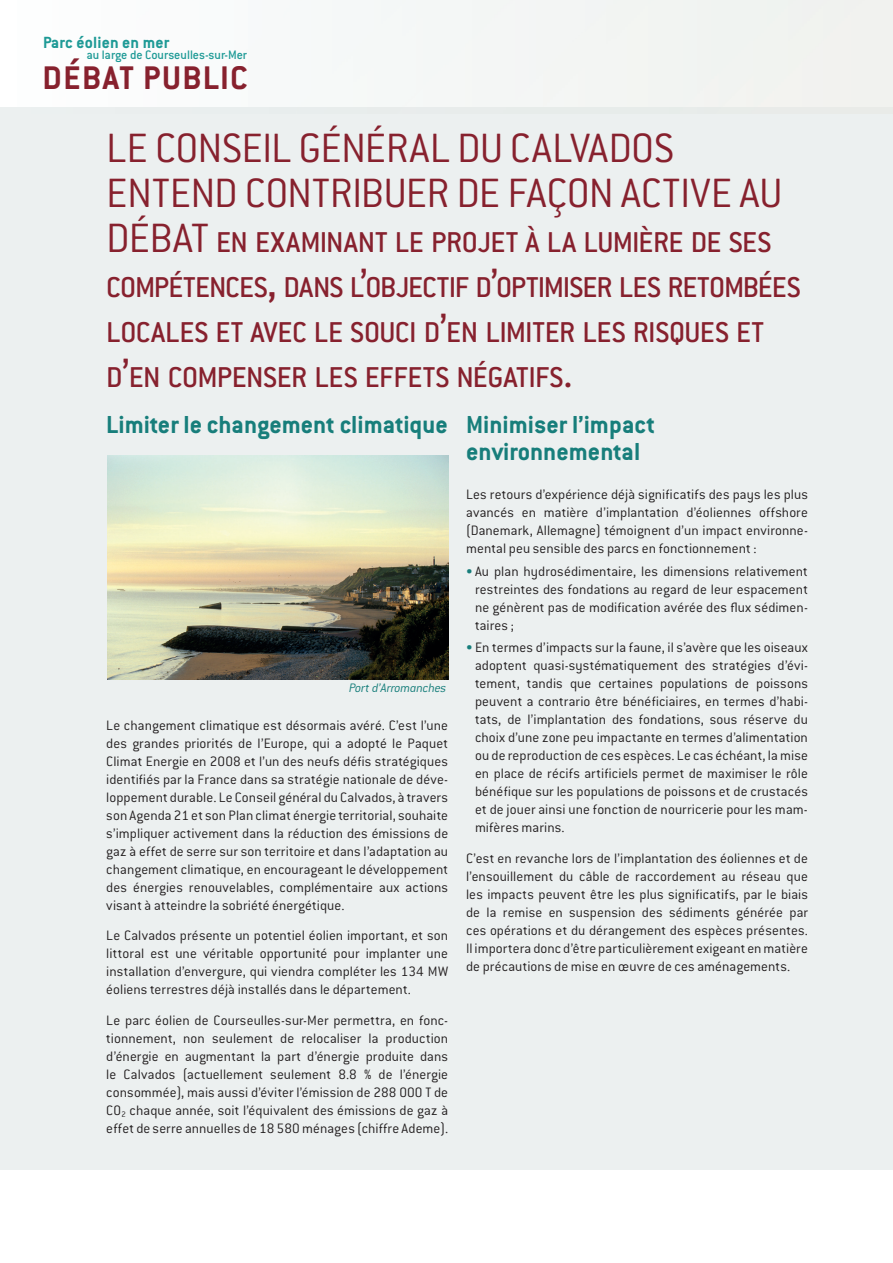
<style>
.page{position:relative;width:893px;height:1263px;background:#fff}
.page>*{position:absolute;margin:0;border:0;box-sizing:border-box;transform-origin:0 0}
.t1{font:300 45px/45px "Conduit ITC";letter-spacing:-.015em;color:#87212e}
.t2{font:700 36px "Conduit ITC";letter-spacing:.04em;color:#87212e}
.t3{font:500 31.5px/45px "Conduit ITC";letter-spacing:-.02em;color:#87212e}
.t4{font:700 27px/27px "Conduit ITC";color:#177e7b}
.t5{font:700 17.85px "Conduit ITC";letter-spacing:.01em;color:#1e9a96}
.t6{font:300 15px/18px "Conduit ITC";letter-spacing:.005em;color:#231f20;text-align:justify}
.t7{font:500 13.5px "Conduit ITC";letter-spacing:-.005em;color:#1e9a96}
.t8{font:italic 300 13.5px "Conduit ITC";letter-spacing:-.015em;color:#177e7b}
.s1{font-weight:300;font-size:45px}
.s2{font-size:45px}
.s3{color:#177e7b}
</style>
<div class="page">
<div style="left:0;top:107px;width:893px;height:1062px;background:#ecf0f0"></div>
<img style="left:107px;top:455px;width:341px;height:224px">
<p class="t5" style="left:43px;top:32px;width:128px">Parc éolien en mer</p>
<p class="t7" style="left:86px;top:48px;width:162px">au large de Courseulles-sur-Mer</p>
<h2 class="t2" style="left:43px;top:57px;width:207px">DÉBAT PUBLIC</h2>
<h1 class="t1" style="left:106px;top:126px;width:677px">LE CONSEIL GÉNÉRAL DU CALVADOS<br>ENTEND CONTRIBUER DE FAÇON ACTIVE AU</h1>
<h3 class="t3" style="left:106px;top:219px;width:696px"><span class="s1">DÉBAT</span> EN EXAMINANT LE PROJET À LA LUMIÈRE DE SES COMPÉTENCES<span class="s2">,</span> DANS L<span class="s2">’</span>OBJECTIF D<span class="s2">’</span>OPTIMISER LES RETOMBÉES LOCALES ET AVEC LE SOUCI D<span class="s2">’</span>EN LIMITER LES RISQUES ET D<span class="s2">’</span>EN COMPENSER LES EFFETS NÉGATIFS<span class="s2">.</span></h3>
<h3 class="t4" style="left:106px;top:411px;width:343px">Limiter le changement climatique</h3>
<p class="t8" style="left:349px;top:680px;width:99px">Port d’Arromanches</p>
<p class="t6" style="left:106px;top:716px;width:343px">Le changement climatique est désormais avéré. C’est l’une des grandes priorités de l’Europe, qui a adopté le Paquet Climat Energie en 2008 et l’un des neufs défis stratégiques identifiés par la France dans sa stratégie nationale de déve&shy;loppement durable. Le Conseil général du Calvados, à travers son Agenda 21 et son Plan climat énergie territorial, souhaite s’impliquer activement dans la réduction des émissions de gaz à effet de serre sur son territoire et dans l’adaptation au changement climatique, en encourageant le développement des énergies renouvelables, complémentaire aux actions visant à atteindre la sobriété énergétique.</p>
<p class="t6" style="left:106px;top:927px;width:343px">Le Calvados présente un potentiel éolien important, et son littoral est une véritable opportunité pour implanter une installation d’envergure, qui viendra compléter les 134 MW éoliens terrestres déjà installés dans le département.</p>
<p class="t6" style="left:106px;top:1011px;width:343px">Le parc éolien de Courseulles-sur-Mer permettra, en fonc&shy;tionnement, non seulement de relocaliser la production d’énergie en augmentant la part d’énergie produite dans le Calvados (actuellement seulement 8.8 % de l’énergie consommée), mais aussi d’éviter l’émission de 288 000 T de CO<sub>2</sub> chaque année, soit l’équivalent des émissions de gaz à effet de serre annuelles de 18 580 ménages (chiffre Ademe).</p>
<h3 class="t4" style="left:466px;top:411px;width:190px">Minimiser l’impact environnemental</h3>
<p class="t6" style="left:466px;top:486px;width:343px">Les retours d’expérience déjà significatifs des pays les plus avancés en matière d’implantation d’éoliennes offshore (Danemark, Allemagne) témoignent d’un impact environne&shy;mental peu sensible des parcs en fonctionnement :</p>
<p class="t6" style="left:475px;top:562px;width:334px;text-indent:-9px"><span class="s3">•</span> Au plan hydrosédimentaire, les dimensions relativement restreintes des fondations au regard de leur espacement ne génèrent pas de modification avérée des flux sédimen&shy;taires ;</p>
<p class="t6" style="left:475px;top:638px;width:334px;text-indent:-9px"><span class="s3">•</span> En termes d’impacts sur la faune, il s’avère que les oiseaux adoptent quasi-systématiquement des stratégies d’évi&shy;tement, tandis que certaines populations de poissons peuvent a contrario être bénéficiaires, en termes d’habi&shy;tats, de l’implantation des fondations, sous réserve du choix d’une zone peu impactante en termes d’alimentation ou de reproduction de ces espèces. Le cas échéant, la mise en place de récifs artificiels permet de maximiser le rôle bénéfique sur les populations de poissons et de crustacés et de jouer ainsi une fonction de nourricerie pour les mam&shy;mifères marins.</p>
<p class="t6" style="left:466px;top:849px;width:343px">C’est en revanche lors de l’implantation des éoliennes et de l’ensouillement du câble de raccordement au réseau que les impacts peuvent être les plus significatifs, par le biais de la remise en suspension des sédiments générée par ces opérations et du dérangement des espèces présentes.<br>Il importera donc d’être particulièrement exigeant en matière de précautions de mise en œuvre de ces aménagements.</p>
</div>
